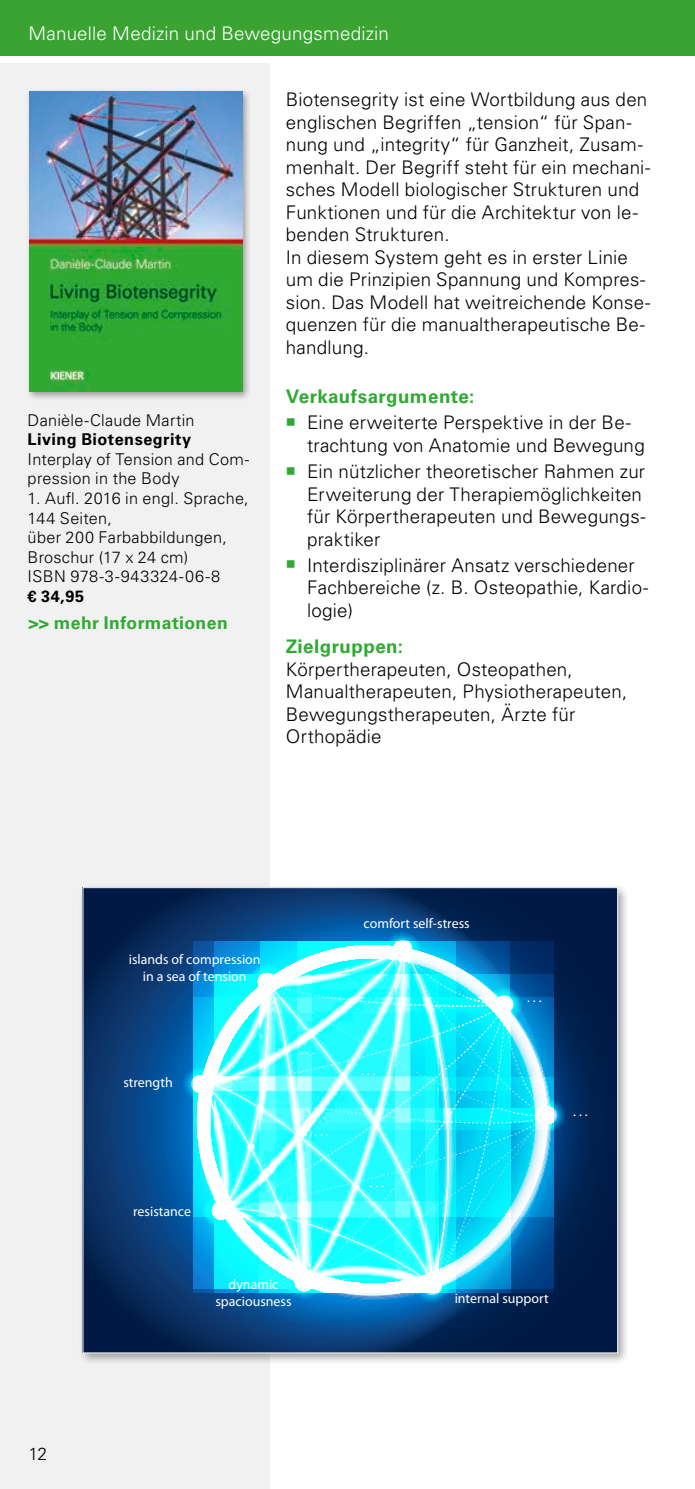
<style>
.page{position:relative;width:695px;height:1489px;background:#fff}
.page>*{position:absolute;margin:0;border:0;box-sizing:border-box;transform-origin:0 0}
.t1{font:300 18.75px/22.5px "Univers LT";letter-spacing:.01em;color:#000}
.t2{font:300 18.75px "Univers LT";letter-spacing:.01em;color:#fff}
.t3{font:700 18.75px "Univers LT";letter-spacing:.025em;color:#30a933}
.t4{font:700 17.5px "Univers LT";letter-spacing:.025em;color:#30a933}
.t5{font:300 17.5px "Univers LT";color:#000}
.t6{font:300 16.25px/19.5px "Univers LT";letter-spacing:.02em;color:#000}
.t7{font:700 16.25px "Univers LT";letter-spacing:.03em;color:#000}
.t8{font:14px/16.8px "Myriad Pro";color:#fff;text-align:center}
</style>
<div class="page">
<div style="left:0;top:64px;width:269px;height:1424px;background:#f1f1f1"></div>
<div style="left:0;top:0;width:694px;height:56px;background:#3ba332"></div>
<div style="left:26px;top:88px;width:225px;height:313px;background:#000;opacity:.35"></div>
<img style="left:29px;top:91px;width:213px;height:301px">
<div style="left:78px;top:883px;width:551px;height:481px;background:#000;opacity:.35"></div>
<svg style="left:548px;top:889px;width:67px;height:461px;background:#001d49"></svg>
<svg style="left:548px;top:928px;width:20px;height:377px;background:#054077"></svg>
<svg style="left:85px;top:889px;width:463px;height:461px;background:#0b4077"></svg>
<svg style="left:197px;top:943px;width:330px;height:388px;background:#4bddee"></svg>
<p class="t2" style="left:28px;top:22px;width:362px">Manuelle Medizin und Bewegungsmedizin</p>
<p class="t6" style="left:28px;top:410px;width:168px">Danièle-Claude Martin</p>
<p class="t7" style="left:28px;top:430px;width:165px">Living Biotensegrity</p>
<p class="t6" style="left:28px;top:449px;width:223px">Interplay of Tension and Com&shy;pression in the Body</p>
<p class="t6" style="left:28px;top:488px;width:222px">1. Aufl. 2016 in engl. Sprache,<br>144 Seiten,<br>über 200 Farbabbildungen,<br>Broschur (17 x 24 cm)<br>ISBN 978-3-943324-06-8</p>
<p class="t7" style="left:28px;top:586px;width:58px">€ 34,95</p>
<p class="t4" style="left:28px;top:612px;width:201px">&gt;&gt; mehr Informationen</p>
<p class="t1" style="left:286px;top:88px;width:366px">Biotensegrity ist eine Wortbildung aus den englischen Begriffen „tension“ für Span&shy;nung und „integrity“ für Ganzheit, Zusam&shy;menhalt. Der Begriff steht für ein mechani&shy;sches Modell biologischer Strukturen und Funktionen und für die Architektur von le&shy;benden Strukturen.<br>In diesem System geht es in erster Linie um die Prinzipien Spannung und Kompres&shy;sion. Das Modell hat weitreichende Konse&shy;quenzen für die manualtherapeutische Be&shy;handlung.</p>
<p class="t3" style="left:286px;top:386px;width:190px">Verkaufsargumente:</p>
<p class="t1" style="left:307px;top:411px;width:339px">Eine erweiterte Perspektive in der Be&shy;trachtung von Anatomie und Bewegung</p>
<p class="t1" style="left:307px;top:460px;width:340px">Ein nützlicher theoretischer Rahmen zur Erweiterung der Therapiemöglichkeiten für Körpertherapeuten und Bewegungs&shy;praktiker</p>
<p class="t1" style="left:307px;top:553px;width:343px">Interdisziplinärer Ansatz verschiedener<br>Fachbereiche (z. B. Osteopathie, Kardio&shy;logie)</p>
<p class="t3" style="left:286px;top:635px;width:119px">Zielgruppen:</p>
<p class="t1" style="left:286px;top:658px;width:343px">Körpertherapeuten, Osteopathen,<br>Manualtherapeuten, Physiotherapeuten,<br>Bewegungstherapeuten, Ärzte für<br>Orthopädie</p>
<p class="t8" style="left:129px;top:950px;width:133px">islands of compression in a sea of tension</p>
<p class="t8" style="left:123px;top:1073px;width:51px">strength</p>
<p class="t8" style="left:133px;top:1202px;width:59px">resistance</p>
<p class="t8" style="left:363px;top:914px;width:108px">comfort self-stress</p>
<p class="t8" style="left:300px;top:1040px;width:16px">. . .</p>
<p class="t8" style="left:314px;top:1122px;width:16px">. . .</p>
<p class="t8" style="left:361px;top:1061px;width:16px">. . .</p>
<p class="t8" style="left:369px;top:1173px;width:16px">. . .</p>
<p class="t8" style="left:527px;top:988px;width:16px">. . .</p>
<p class="t8" style="left:573px;top:1102px;width:16px">. . .</p>
<p class="t5" style="left:28px;top:1442px;width:20px">12</p>
<p class="t8" style="left:215px;top:1275px;width:78px">dynamic spaciousness</p>
<p class="t8" style="left:454px;top:1289px;width:95px">internal support</p>
</div>
